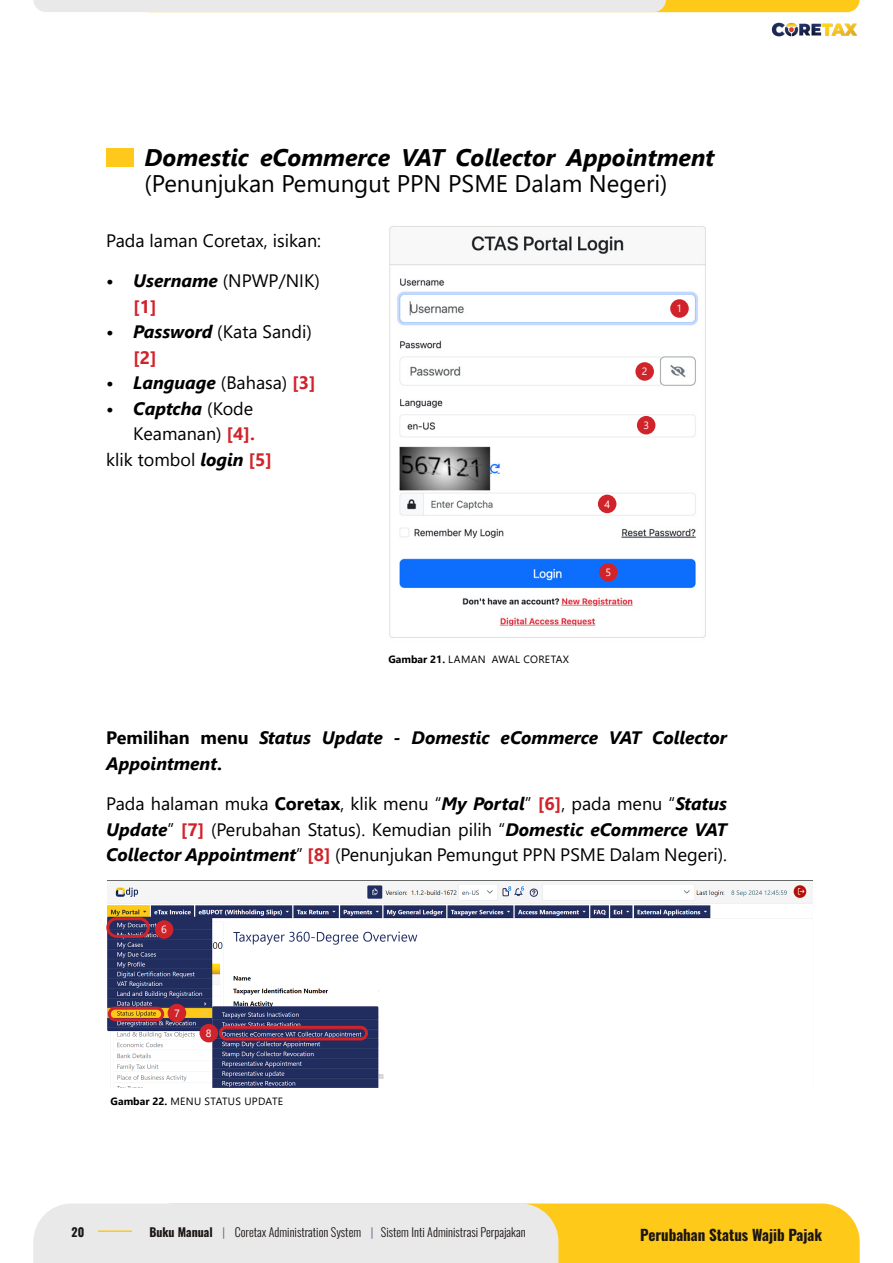
<style>
.page{position:relative;width:893px;height:1263px;background:#fff}
.page>*{position:absolute;margin:0;border:0;box-sizing:border-box;transform-origin:0 0}
.Body_Teks_Utama{font:italic 700 24px/25.5px "Segoe UI";color:#000}
.Body_Teks_Utama-2{font:18px/25.5px "Segoe UI";color:#000}
.Body_Teks_Utama-3{font:italic 700 18px/25.5px "Segoe UI";color:#000}
.t1{font:700 15px "Oswald";color:#1b1513}
.t2{font:300 12px "Oswald";color:#1b1513}
.t3{font:700 12px "Oswald";color:#1b1513}
.Keterangan_Tabel_Gam{font:10.5px "Segoe UI";letter-spacing:.035em;color:#000}
.Icon_Bulat_Merah{font:10.5px "Segoe UI";color:#fff}
.s1{font-weight:400;font-style:normal}
.s2{font-weight:700;font-style:italic}
.s3{font-weight:700;color:#d1232a}
.s4{font-style:normal;color:#d1232a}
.s5{font-weight:700}
.s6{font-style:normal}
.s7{color:#586187}
</style>
<div class="page">
<div style="left:106px;top:149px;width:28px;height:18px;background:#fec91b"></div>
<img style="left:108px;top:880px;width:705px;height:207px">
<div style="left:155px;top:920px;width:18px;height:19px;background:#d1232a;border-radius:50%"></div>
<div style="left:168px;top:1004px;width:18px;height:18px;background:#d1232a;border-radius:50%"></div>
<div style="left:199px;top:1024px;width:19px;height:18px;background:#d1232a;border-radius:50%"></div>
<div style="left:106px;top:917px;width:44px;height:21px;border:3px solid #d1232a;border-radius:9px"></div>
<div style="left:108px;top:1007px;width:56px;height:14px;border:3px solid #d1232a;border-radius:6px"></div>
<div style="left:219px;top:1026px;width:149px;height:14px;border:3px solid #d1232a;border-radius:6px"></div>
<div style="left:545px;top:886px;width:134px;height:11px;background:#fff"></div>
<div style="left:379px;top:971px;width:162px;height:92px;background:#fff"></div>
<img style="left:389px;top:226px;width:317px;height:412px">
<div style="left:670px;top:299px;width:19px;height:19px;background:#d1232a;border-radius:50%"></div>
<div style="left:635px;top:362px;width:19px;height:19px;background:#d1232a;border-radius:50%"></div>
<div style="left:637px;top:416px;width:18px;height:18px;background:#d1232a;border-radius:50%"></div>
<div style="left:598px;top:495px;width:18px;height:18px;background:#d1232a;border-radius:50%"></div>
<div style="left:599px;top:563px;width:19px;height:19px;background:#d1232a;border-radius:50%"></div>
<svg style="left:33px;top:1203px;width:827px;height:60px"></svg>
<hr style="left:98px;top:1230px;width:34px;height:2px;background:#fec91b">
<svg style="left:33px;top:0;width:827px;height:12px"></svg>
<img style="left:771px;top:22px;width:86px;height:15px">
<p class="Body_Teks_Utama" style="left:145px;top:141px;width:571px">Domestic eCommerce VAT Collector Appointment <span class="s1">(Penunjukan Pemungut PPN PSME Dalam Negeri)</span></p>
<p class="Body_Teks_Utama-2" style="left:106px;top:226px;width:216px">Pada laman Coretax, isikan:</p>
<p class="Body_Teks_Utama-2" style="left:133px;top:266px;width:188px;text-indent:-27px"><span class="s2">• Username</span> (NPWP/NIK) <span class="s3">[1]</span></p>
<p class="Body_Teks_Utama-2" style="left:133px;top:317px;width:180px;text-indent:-27px"><span class="s2">• Password</span> (Kata Sandi) <span class="s3">[2]</span></p>
<p class="Body_Teks_Utama-3" style="left:106px;top:367px;width:211px">• Language <span class="s1">(Bahasa)</span> <span class="s4">[3]</span></p>
<p class="Body_Teks_Utama-2" style="left:106px;top:394px;width:150px;text-align:right"><span class="s2">• Captcha</span> (Kode<br>Keamanan) <span class="s3">[4].</span></p>
<p class="Body_Teks_Utama-2" style="left:106px;top:445px;width:167px">klik tombol <span class="s2">login</span> <span class="s3">[5]</span></p>
<p class="Keterangan_Tabel_Gam" style="left:388px;top:650px;width:182px"><span class="s5">Gambar 21.</span> LAMAN AWAL CORETAX</p>
<p class="Icon_Bulat_Merah" style="left:604px;top:494px;width:7px">4</p>
<p class="Icon_Bulat_Merah" style="left:606px;top:562px;width:7px">5</p>
<p class="Icon_Bulat_Merah" style="left:642px;top:362px;width:7px">2</p>
<p class="Icon_Bulat_Merah" style="left:643px;top:415px;width:7px">3</p>
<p class="Icon_Bulat_Merah" style="left:677px;top:299px;width:7px">1</p>
<p class="Body_Teks_Utama-3" style="left:106px;top:722px;width:622px"><span class="s6">Pemilihan menu</span> Status Update - Domestic eCommerce VAT Collector<br>Appointment<span class="s6">.</span></p>
<p class="Body_Teks_Utama-2" style="left:106px;top:790px;width:622px;text-align:justify">Pada halaman muka <span class="s5">Coretax</span>, klik menu “<span class="s2">My Portal</span>” <span class="s3">[6]</span>, pada menu “<span class="s2">Status Update</span>” <span class="s3">[7]</span> (Perubahan Status). Kemudian pilih “<span class="s2">Domestic eCommerce VAT Collector Appointment</span>” <span class="s3">[8]</span> (Penunjukan Pemungut PPN PSME Dalam Negeri).</p>
<p class="Keterangan_Tabel_Gam" style="left:111px;top:1091px;width:174px"><span class="s5">Gambar 22.</span> MENU STATUS UPDATE</p>
<p class="t3" style="left:72px;top:1226px;width:14px">20</p>
<p class="t2" style="left:149px;top:1221px;width:378px"><span class="s5">Buku Manual</span> <span class="s7">|</span> Coretax Administration System <span class="s7">|</span> Sistem Inti Administrasi Perpajakan</p>
<p class="t1" style="left:640px;top:1226px;width:183px">Perubahan Status Wajib Pajak</p>
</div>
